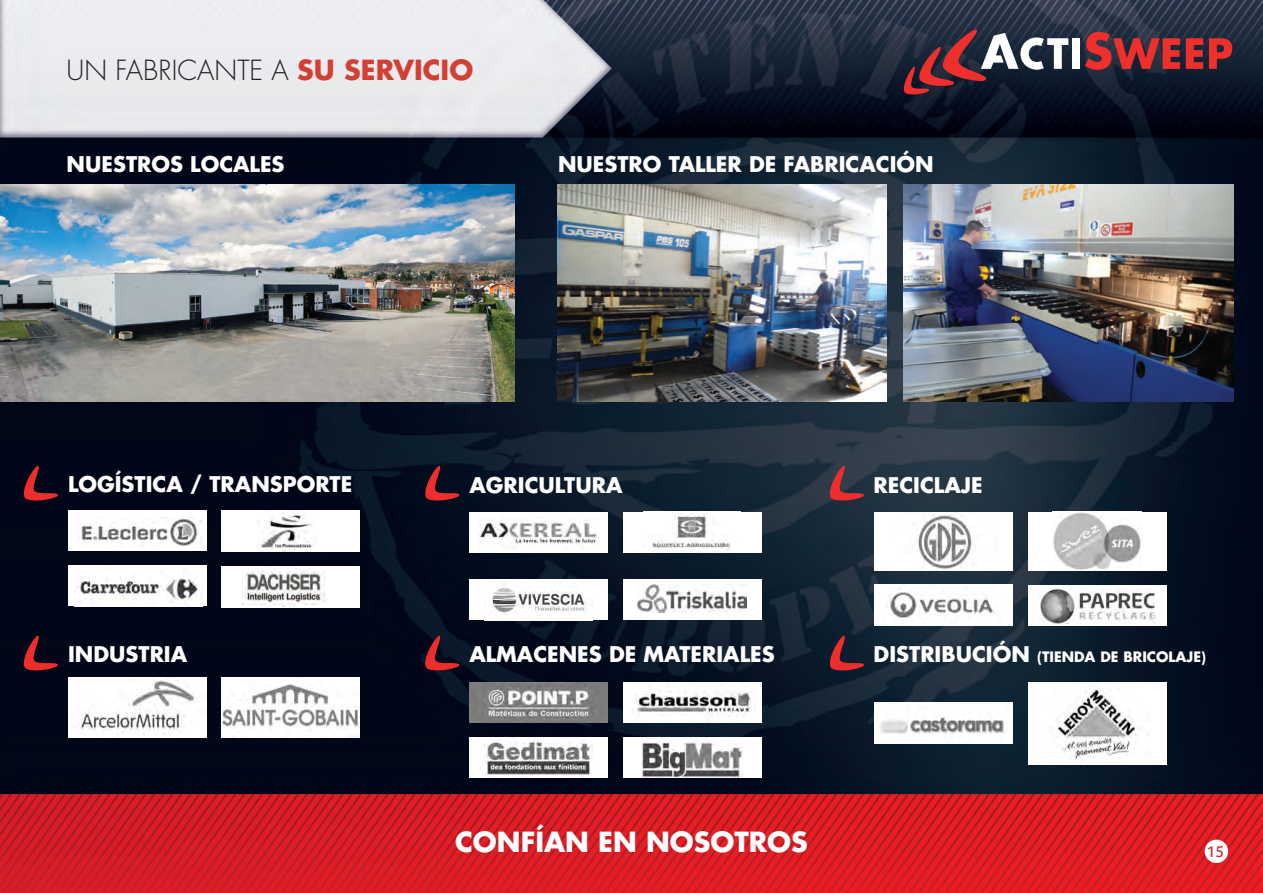
<style>
.page{position:relative;width:1263px;height:893px;background:#fff}
.page>*{position:absolute;margin:0;border:0;box-sizing:border-box;transform-origin:0 0}
.t1{font:300 27px "Futura";color:#231f20}
.t2{font:700 27px "Futura";color:#fff}
.t3{font:700 21px "Futura";color:#fff}
.t4{font:15px "Parisine Plus Ptf";color:#d1232a}
.t5{font:700 13.95px "Futura";color:#fff}
.s1{font-weight:700;color:#d53f33}
.s2{font-size:21px}
</style>
<div class="page">
<img style="left:0;top:0;width:1263px;height:893px">
<svg style="left:904px;top:30px;width:164px;height:64px;background:#55424f"></svg>
<div style="left:1072px;top:38px;width:8px;height:31px;background:#fff"></div>
<svg style="left:1085px;top:32px;width:95px;height:38px;background:#8b2f35"></svg>
<svg style="left:1186px;top:38px;width:17px;height:31px"></svg>
<svg style="left:1209px;top:38px;width:23px;height:31px"></svg>
<svg style="left:420px;top:634px;width:40px;height:37px"></svg>
<svg style="left:825px;top:634px;width:39px;height:37px"></svg>
<svg style="left:420px;top:464px;width:40px;height:37px"></svg>
<svg style="left:825px;top:464px;width:39px;height:37px"></svg>
<svg style="left:19px;top:634px;width:39px;height:37px"></svg>
<img style="left:68px;top:677px;width:138px;height:60px">
<img style="left:222px;top:677px;width:138px;height:60px">
<div style="left:469px;top:512px;width:139px;height:40px;background:#fff"></div>
<img style="left:479px;top:520px;width:118px;height:25px">
<div style="left:469px;top:580px;width:139px;height:40px;background:#fff"></div>
<img style="left:490px;top:588px;width:98px;height:27px">
<div style="left:623px;top:580px;width:138px;height:40px;background:#fff"></div>
<img style="left:638px;top:584px;width:109px;height:29px">
<img style="left:874px;top:703px;width:139px;height:40px">
<div style="left:1028px;top:682px;width:138px;height:83px;background:#fff"></div>
<img style="left:1052px;top:689px;width:88px;height:72px">
<svg style="left:19px;top:464px;width:39px;height:37px"></svg>
<div style="left:68px;top:511px;width:138px;height:40px;background:#fff"></div>
<img style="left:78px;top:517px;width:124px;height:30px">
<div style="left:68px;top:566px;width:138px;height:40px;background:#fff"></div>
<img style="left:77px;top:577px;width:121px;height:28px">
<div style="left:222px;top:511px;width:138px;height:41px;background:#fff"></div>
<img style="left:257px;top:515px;width:55px;height:37px">
<div style="left:222px;top:566px;width:138px;height:41px;background:#fff"></div>
<img style="left:257px;top:604px;width:59px;height:3px">
<img style="left:469px;top:682px;width:139px;height:41px">
<div style="left:469px;top:737px;width:139px;height:41px;background:#fff"></div>
<img style="left:486px;top:737px;width:106px;height:38px">
<img style="left:623px;top:682px;width:138px;height:41px">
<div style="left:623px;top:737px;width:138px;height:41px;background:#fff"></div>
<img style="left:641px;top:738px;width:102px;height:40px">
<div style="left:874px;top:512px;width:139px;height:58px;background:#fff"></div>
<img style="left:918px;top:512px;width:55px;height:58px">
<img style="left:874px;top:585px;width:139px;height:40px">
<div style="left:1028px;top:512px;width:138px;height:58px;background:#fff"></div>
<img style="left:1053px;top:512px;width:89px;height:58px">
<div style="left:1028px;top:585px;width:138px;height:40px;background:#fff"></div>
<img style="left:1039px;top:588px;width:116px;height:36px">
<img style="left:242px;top:568px;width:83px;height:36px">
<div style="left:623px;top:512px;width:138px;height:40px;background:#fff"></div>
<img style="left:652px;top:514px;width:78px;height:37px">
<div style="left:1205px;top:840px;width:23px;height:23px;background:#fff;border-radius:50%"></div>
<img style="left:0;top:184px;width:514px;height:218px">
<img style="left:557px;top:184px;width:330px;height:218px">
<img style="left:904px;top:184px;width:329px;height:218px">
<p class="t1" style="left:67px;top:54px;width:408px">UN FABRICANTE A <span class="s1">SU SERVICIO</span></p>
<p class="t3" style="left:67px;top:150px;width:219px">NUESTROS LOCALES</p>
<p class="t3" style="left:558px;top:150px;width:377px">NUESTRO TALLER DE FABRICACIÓN</p>
<p class="t3" style="left:68px;top:470px;width:286px">LOGÍSTICA / TRANSPORTE</p>
<p class="t3" style="left:68px;top:640px;width:121px">INDUSTRIA</p>
<p class="t3" style="left:469px;top:471px;width:154px">AGRICULTURA</p>
<p class="t3" style="left:873px;top:471px;width:111px">RECICLAJE</p>
<p class="t3" style="left:469px;top:640px;width:307px">ALMACENES DE MATERIALES</p>
<p class="t5" style="left:873px;top:647px;width:334px"><span class="s2">DISTRIBUCIÓN</span> (TIENDA DE BRICOLAJE)</p>
<p class="t2" style="left:455px;top:824px;width:354px">CONFÍAN EN NOSOTROS</p>
<p class="t4" style="left:1207px;top:840px;width:18px">15</p>
</div>
